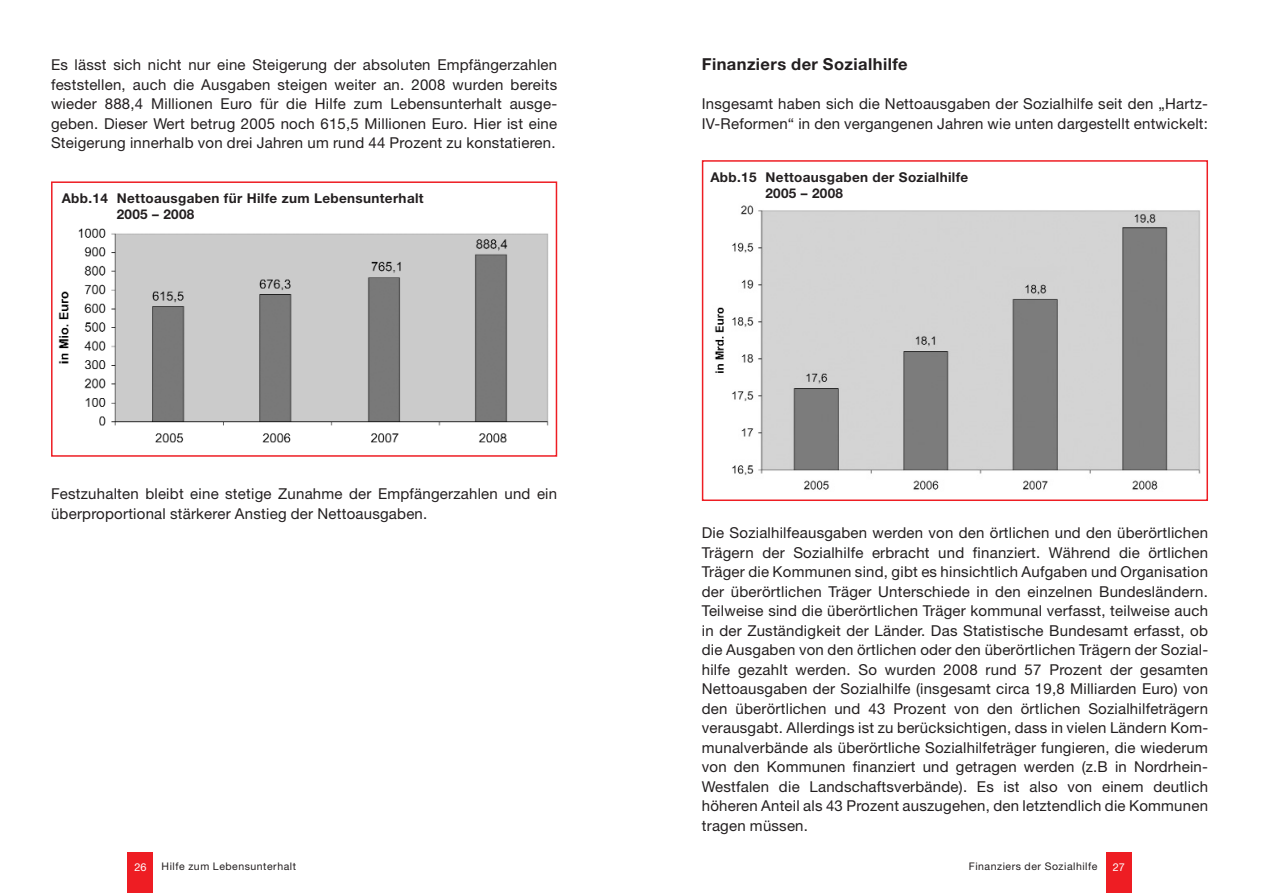
<style>
.page{position:relative;width:1262px;height:893px;background:#fff}
.page>*{position:absolute;margin:0;border:0;box-sizing:border-box;transform-origin:0 0}
.t1{font:700 16.5px "Helvetica Neue";letter-spacing:.025em;color:#231f20}
.t2{font:15px/19.5px "Helvetica Neue";letter-spacing:.015em;color:#231f20}
.t3{font:700 13.5px/15.8px "Helvetica Neue";letter-spacing:.025em;color:#231f20}
.t4{font:10.8px "Helvetica Neue";color:#fff}
.t5{font:10.5px "Helvetica Neue";letter-spacing:.05em;color:#231f20}
</style>
<div class="page">
<div style="left:1106px;top:852px;width:25px;height:40px;background:#ee1d23"></div>
<div style="left:128px;top:852px;width:25px;height:40px;background:#ee1d23"></div>
<img style="left:58px;top:228px;width:491px;height:215px">
<div style="left:51px;top:181px;width:506px;height:275px;border:2px solid #ee1d23"></div>
<img style="left:714px;top:205px;width:487px;height:285px">
<div style="left:702px;top:160px;width:506px;height:341px;border:2px solid #ee1d23"></div>
<p class="t2" style="left:51px;top:56px;width:507px;text-align:justify">Es lässt sich nicht nur eine Steigerung der absoluten Empfängerzahlen feststellen, auch die Ausgaben steigen weiter an. 2008 wurden bereits wieder 888,4 Millionen Euro für die Hilfe zum Lebensunterhalt ausge&shy;geben. Dieser Wert betrug 2005 noch 615,5 Millionen Euro. Hier ist eine Steigerung innerhalb von drei Jahren um rund 44 Prozent zu konstatieren.</p>
<p class="t3" style="left:117px;top:192px;width:308px;text-indent:-55px">Abb.14 Nettoausgaben für Hilfe zum Lebensunterhalt<br>2005 – 2008</p>
<p class="t2" style="left:51px;top:485px;width:507px">Festzuhalten bleibt eine stetige Zunahme der Empfängerzahlen und ein überproportional stärkerer Anstieg der Nettoausgaben.</p>
<p class="t1" style="left:702px;top:58px;width:207px">Finanziers der Sozialhilfe</p>
<p class="t2" style="left:702px;top:95px;width:507px">Insgesamt haben sich die Nettoausgaben der Sozialhilfe seit den „Hartz-<br>IV-Reformen“ in den vergangenen Jahren wie unten dargestellt entwickelt:</p>
<p class="t3" style="left:765px;top:170px;width:204px;text-indent:-55px">Abb.15 Nettoausgaben der Sozialhilfe<br>2005 – 2008</p>
<p class="t2" style="left:702px;top:524px;width:508px;text-align:justify">Die Sozialhilfeausgaben werden von den örtlichen und den überörtlichen Trägern der Sozialhilfe erbracht und finanziert. Während die örtlichen Träger die Kommunen sind, gibt es hinsichtlich Aufgaben und Organisation der überörtlichen Träger Unterschiede in den einzelnen Bundesländern.<br>Teilweise sind die überörtlichen Träger kommunal verfasst, teilweise auch in der Zuständigkeit der Länder. Das Statistische Bundesamt erfasst, ob die Ausgaben von den örtlichen oder den überörtlichen Trägern der Sozial&shy;hilfe gezahlt werden. So wurden 2008 rund 57 Prozent der gesamten Nettoausgaben der Sozialhilfe (insgesamt circa 19,8 Milliarden Euro) von den überörtlichen und 43 Prozent von den örtlichen Sozialhilfeträgern verausgabt. Allerdings ist zu berücksichtigen, dass in vielen Ländern Kom&shy;munalverbände als überörtliche Sozialhilfeträger fungieren, die wiederum von den Kommunen finanziert und getragen werden (z.B in Nordrhein-Westfalen die Landschaftsverbände). Es ist also von einem deutlich höheren Anteil als 43 Prozent auszugehen, den letztendlich die Kommunen tragen müssen.</p>
<p class="t4" style="left:134px;top:863px;width:14px">26</p>
<p class="t5" style="left:162px;top:862px;width:136px">Hilfe zum Lebensunterhalt</p>
<p class="t5" style="left:968px;top:862px;width:130px">Finanziers der Sozialhilfe</p>
<p class="t4" style="left:1112px;top:863px;width:14px">27</p>
</div>
